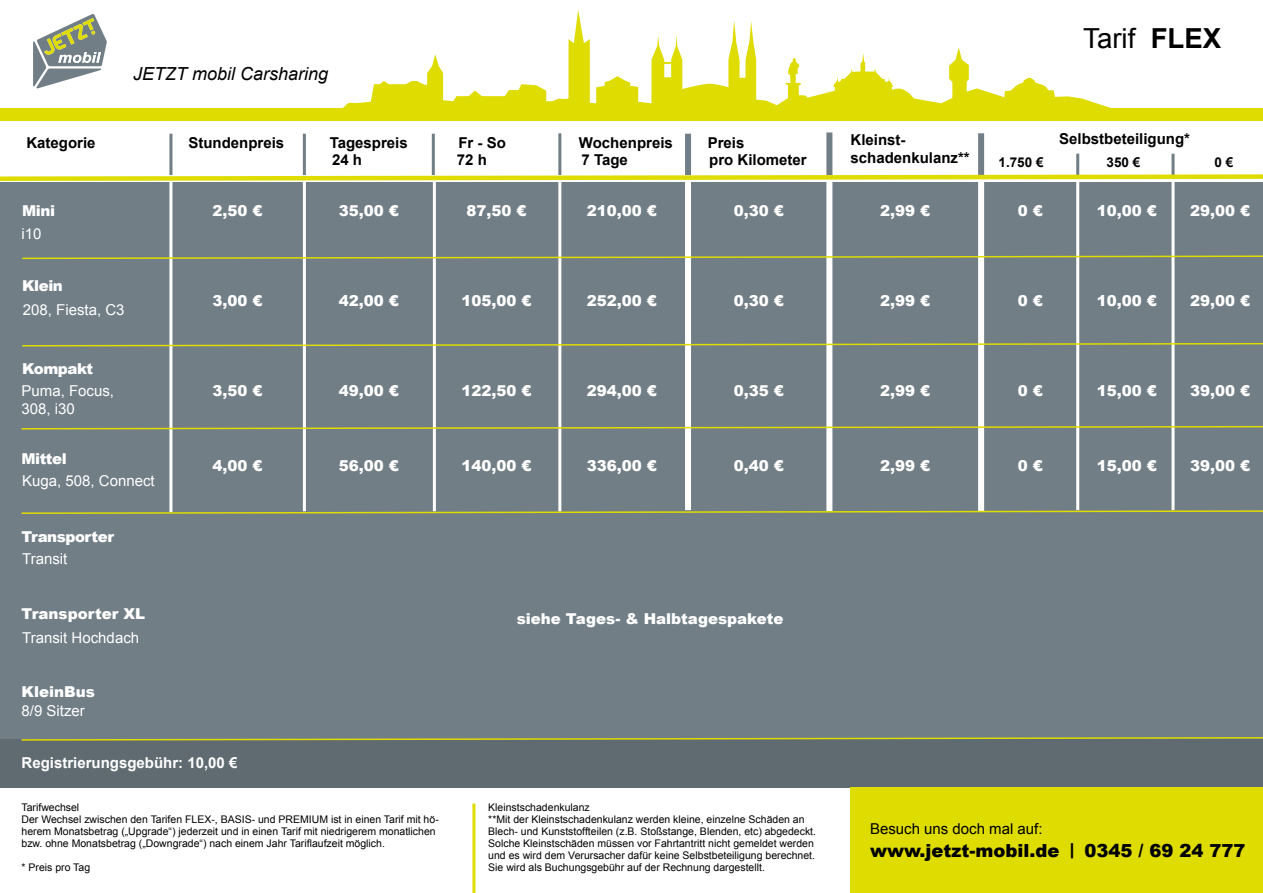
<style>
.page{position:relative;width:1263px;height:893px;background:#fff}
.page>*{position:absolute;margin:0;border:0;box-sizing:border-box;transform-origin:0 0}
.t1{font:27.6px "Arial";color:#000}
.t2{font:900 18px "Arial";color:#000}
.t3{font:italic 18px "Arial";color:#000}
.t4{font:900 15px "Arial";color:#fff}
.t5{font:700 15px/18px "Arial";color:#000}
.t6{font:15px/18px "Arial";color:#fff}
.t7{font:700 15px "Arial";color:#fff}
.t8{font:15px "Arial";color:#000}
.t9{font:900 15px "Arial";letter-spacing:-.03em;color:#fff}
.t10{font:700 13.5px "Arial";color:#000}
.t11{font:10.5px/12px "Arial";color:#000}
.s1{font-weight:700}
.s2{font-size:16.5px}
</style>
<div class="page">
<div style="left:0;top:183px;width:1263px;height:556px;background:#717e86"></div>
<div style="left:0;top:739px;width:1263px;height:49px;background:#5f6b71"></div>
<div style="left:850px;top:788px;width:413px;height:105px;background:#dfdc01"></div>
<hr style="left:472px;top:804px;width:3px;height:89px;background:#dedc00">
<div style="left:685px;top:148px;width:6px;height:362px;background:#fff"></div>
<hr style="left:169px;top:152px;width:3px;height:360px;background:#fff">
<hr style="left:433px;top:147px;width:3px;height:364px;background:#fff">
<hr style="left:303px;top:147px;width:3px;height:364px;background:#fff">
<hr style="left:558px;top:149px;width:3px;height:362px;background:#fff">
<svg style="left:33px;top:14px;width:74px;height:75px"></svg>
<div style="left:826px;top:158px;width:6px;height:353px;background:#fff"></div>
<div style="left:978px;top:143px;width:6px;height:368px;background:#fff"></div>
<hr style="left:1076px;top:164px;width:3px;height:346px;background:#fff">
<hr style="left:1171px;top:148px;width:3px;height:362px;background:#fff">
<div style="left:0;top:108px;width:1263px;height:13px;background:#dfdc01"></div>
<svg style="left:342px;top:10px;width:769px;height:98px"></svg>
<div style="left:685px;top:134px;width:6px;height:41px;background:#717e86"></div>
<hr style="left:169px;top:134px;width:3px;height:41px;background:#717e86">
<hr style="left:432px;top:134px;width:3px;height:41px;background:#717e86">
<hr style="left:303px;top:134px;width:3px;height:41px;background:#717e86">
<hr style="left:558px;top:133px;width:3px;height:42px;background:#717e86">
<div style="left:826px;top:132px;width:6px;height:43px;background:#717e86"></div>
<div style="left:978px;top:133px;width:6px;height:42px;background:#717e86"></div>
<hr style="left:1076px;top:154px;width:3px;height:21px;background:#717e86">
<hr style="left:1171px;top:154px;width:3px;height:21px;background:#717e86">
<svg style="left:22px;top:255px;width:1241px;height:5px"></svg>
<svg style="left:0;top:172px;width:1263px;height:11px"></svg>
<svg style="left:21px;top:425px;width:1242px;height:5px"></svg>
<svg style="left:22px;top:342px;width:1241px;height:5px"></svg>
<svg style="left:21px;top:510px;width:1242px;height:4px"></svg>
<svg style="left:21px;top:737px;width:1242px;height:4px"></svg>
<h2 class="t3" style="left:133px;top:62px;width:197px">JETZT mobil Carsharing</h2>
<h3 class="t5" style="left:26px;top:134px;width:71px">Kategorie</h3>
<h3 class="t5" style="left:188px;top:134px;width:97px">Stundenpreis</h3>
<h3 class="t5" style="left:330px;top:134px;width:80px">Tagespreis</h3>
<h3 class="t5" style="left:458px;top:134px;width:49px">Fr - So</h3>
<h3 class="t5" style="left:579px;top:134px;width:95px">Wochenpreis</h3>
<h3 class="t5" style="left:708px;top:134px;width:38px">Preis</h3>
<h3 class="t5" style="left:332px;top:151px;width:32px">24 h</h3>
<h3 class="t5" style="left:457px;top:151px;width:32px">72 h</h3>
<h3 class="t5" style="left:581px;top:151px;width:48px">7 Tage</h3>
<h3 class="t5" style="left:709px;top:151px;width:99px">pro Kilometer</h3>
<h3 class="t4" style="left:22px;top:200px;width:34px">Mini</h3>
<h3 class="t6" style="left:22px;top:225px;width:22px">i10</h3>
<h3 class="t4" style="left:22px;top:275px;width:42px">Klein</h3>
<h3 class="t6" style="left:23px;top:301px;width:103px">208, Fiesta, C3</h3>
<h3 class="t9" style="left:22px;top:358px;width:72px">Kompakt</h3>
<h3 class="t6" style="left:22px;top:382px;width:94px">Puma, Focus,<br>308, i30</h3>
<h3 class="t4" style="left:22px;top:448px;width:47px">Mittel</h3>
<h3 class="t6" style="left:22px;top:471px;width:134px">Kuga, 508, Connect</h3>
<h3 class="t9" style="left:22px;top:525px;width:94px">Transporter</h3>
<h3 class="t6" style="left:22px;top:550px;width:47px">Transit</h3>
<h3 class="t4" style="left:22px;top:602px;width:125px">Transporter XL</h3>
<h3 class="t6" style="left:22px;top:629px;width:118px">Transit Hochdach</h3>
<h3 class="t4" style="left:22px;top:680px;width:75px">KleinBus</h3>
<h3 class="t6" style="left:22px;top:702px;width:65px">8/9 Sitzer</h3>
<h3 class="t4" style="left:213px;top:200px;width:52px">2,50 €</h3>
<h3 class="t4" style="left:213px;top:290px;width:52px">3,00 €</h3>
<h3 class="t4" style="left:213px;top:380px;width:52px">3,50 €</h3>
<h3 class="t4" style="left:213px;top:455px;width:52px">4,00 €</h3>
<h3 class="t7" style="left:22px;top:753px;width:217px">Registrierungsgebühr: 10,00 €</h3>
<h3 class="t4" style="left:339px;top:200px;width:62px">35,00 €</h3>
<h3 class="t4" style="left:339px;top:290px;width:62px">42,00 €</h3>
<h3 class="t4" style="left:339px;top:380px;width:62px">49,00 €</h3>
<h3 class="t4" style="left:339px;top:455px;width:62px">56,00 €</h3>
<p class="t11" style="left:22px;top:802px;width:419px">Tarifwechsel<br>Der Wechsel zwischen den Tarifen FLEX-, BASIS- und PREMIUM ist in einen Tarif mit hö&shy;herem Monatsbetrag („Upgrade“) jederzeit und in einen Tarif mit niedrigerem monatlichen bzw. ohne Monatsbetrag („Downgrade“) nach einem Jahr Tariflaufzeit möglich.</p>
<p class="t11" style="left:22px;top:862px;width:70px">* Preis pro Tag</p>
<h3 class="t4" style="left:467px;top:199px;width:62px">87,50 €</h3>
<h3 class="t4" style="left:587px;top:200px;width:72px">210,00 €</h3>
<h3 class="t4" style="left:734px;top:200px;width:52px">0,30 €</h3>
<h3 class="t4" style="left:462px;top:289px;width:72px">105,00 €</h3>
<h3 class="t4" style="left:587px;top:290px;width:72px">252,00 €</h3>
<h3 class="t4" style="left:734px;top:290px;width:52px">0,30 €</h3>
<h3 class="t4" style="left:462px;top:379px;width:72px">122,50 €</h3>
<h3 class="t4" style="left:587px;top:380px;width:72px">294,00 €</h3>
<h3 class="t4" style="left:734px;top:380px;width:52px">0,35 €</h3>
<h3 class="t4" style="left:462px;top:454px;width:72px">140,00 €</h3>
<h3 class="t4" style="left:587px;top:455px;width:72px">336,00 €</h3>
<h3 class="t4" style="left:734px;top:455px;width:52px">0,40 €</h3>
<h3 class="t4" style="left:517px;top:608px;width:268px">siehe Tages- &amp; Halbtagespakete</h3>
<p class="t11" style="left:488px;top:802px;width:329px">Kleinstschadenkulanz<br>**Mit der Kleinstschadenkulanz werden kleine, einzelne Schäden an Blech- und Kunststoffteilen (z.B. Stoßstange, Blenden, etc) abgedeckt.<br>Solche Kleinstschäden müssen vor Fahrtantritt nicht gemeldet werden und es wird dem Verursacher dafür keine Selbstbeteiligung berechnet.<br>Sie wird als Buchungsgebühr auf der Rechnung dargestellt.</p>
<h1 class="t1" style="left:1083px;top:20px;width:140px">Tarif <span class="s1">FLEX</span></h1>
<h3 class="t5" style="left:850px;top:131px;width:121px">Kleinst&shy;schadenkulanz**</h3>
<h3 class="t4" style="left:880px;top:200px;width:52px">2,99 €</h3>
<h3 class="t5" style="left:1059px;top:130px;width:132px">Selbstbeteiligung*</h3>
<p class="t10" style="left:998px;top:153px;width:47px">1.750 €</p>
<p class="t10" style="left:1106px;top:153px;width:35px">350 €</p>
<p class="t10" style="left:1214px;top:153px;width:20px">0 €</p>
<h3 class="t4" style="left:1018px;top:200px;width:27px">0 €</h3>
<h3 class="t4" style="left:1097px;top:200px;width:62px">10,00 €</h3>
<h3 class="t4" style="left:1190px;top:200px;width:62px">29,00 €</h3>
<h3 class="t4" style="left:880px;top:290px;width:52px">2,99 €</h3>
<h3 class="t4" style="left:1018px;top:290px;width:27px">0 €</h3>
<h3 class="t4" style="left:1097px;top:290px;width:62px">10,00 €</h3>
<h3 class="t4" style="left:1190px;top:290px;width:62px">29,00 €</h3>
<h3 class="t4" style="left:880px;top:380px;width:52px">2,99 €</h3>
<h3 class="t4" style="left:880px;top:455px;width:52px">2,99 €</h3>
<h3 class="t4" style="left:1018px;top:380px;width:27px">0 €</h3>
<h3 class="t4" style="left:1018px;top:455px;width:27px">0 €</h3>
<h3 class="t4" style="left:1097px;top:380px;width:62px">15,00 €</h3>
<h3 class="t4" style="left:1097px;top:455px;width:62px">15,00 €</h3>
<h3 class="t4" style="left:1190px;top:380px;width:62px">39,00 €</h3>
<h3 class="t4" style="left:1190px;top:455px;width:62px">39,00 €</h3>
<h3 class="t8" style="left:870px;top:819px;width:174px">Besuch uns doch mal auf:</h3>
<h2 class="t2" style="left:870px;top:837px;width:377px">www.jetzt-mobil.de <span class="s2">|</span> 0345 / 69 24 777</h2>
</div>
